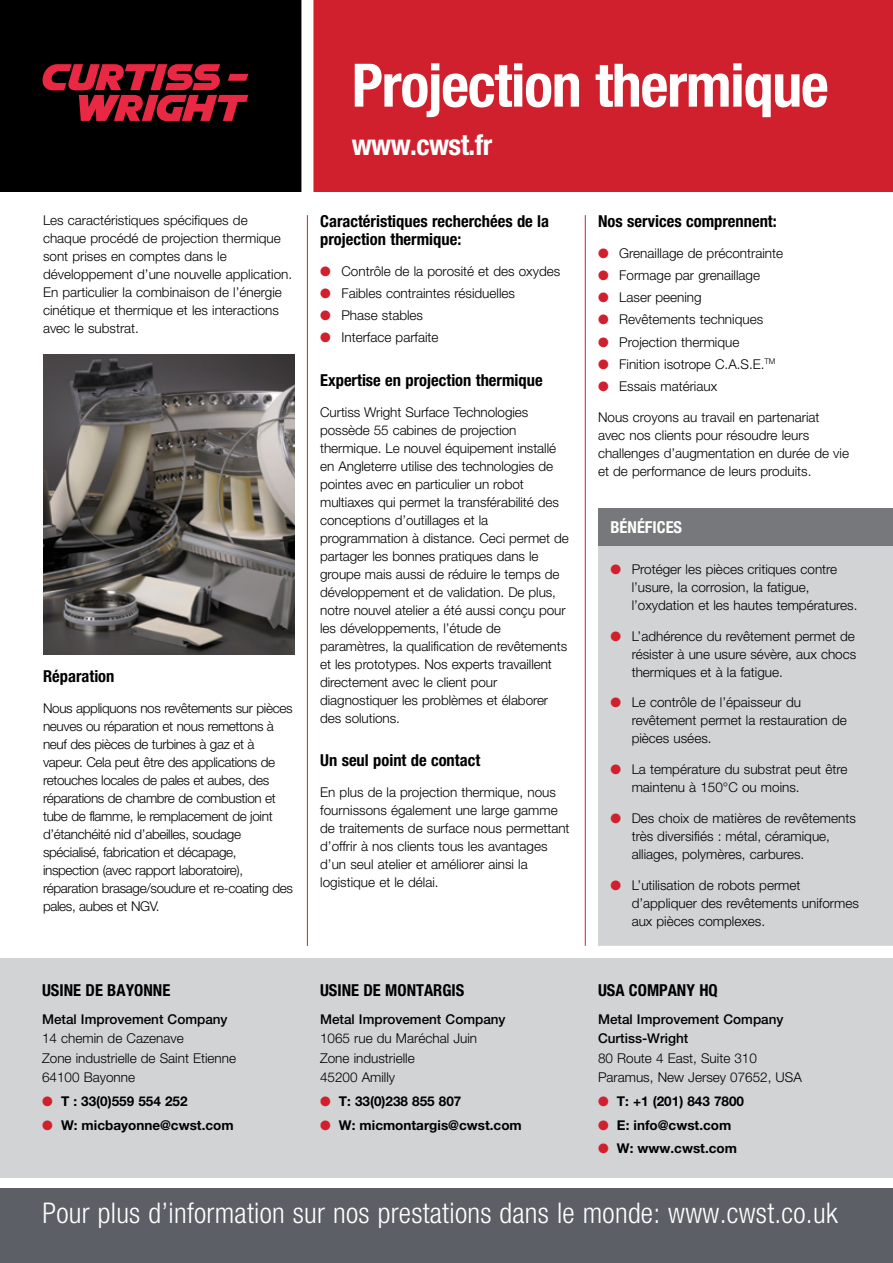
<style>
.page{position:relative;width:893px;height:1263px;background:#fff}
.page>*{position:absolute;margin:0;border:0;box-sizing:border-box;transform-origin:0 0}
.t1{font:700 condensed 60px "Helvetica Neue LT Std";letter-spacing:-.02em;color:#fff}
.t2{font:300 condensed 28.5px "Helvetica Neue LT Std";letter-spacing:.01em;color:#fff}
.t3{font:700 condensed 28.5px "Helvetica Neue LT Std";letter-spacing:-.02em;color:#fff}
.t4{font:700 condensed 16.5px/18px "Helvetica Neue LT Std";color:#000}
.t5{font:700 condensed 16.5px "Helvetica Neue LT Std";color:#fff}
.t6{font:300 13.5px/18px "Helvetica Neue LT Std";color:#000}
.t7{font:300 13.5px/18px "Helvetica Neue LT Std";letter-spacing:-.025em;color:#000}
.t8{font:700 13.5px "Helvetica Neue LT Std";color:#000}
.t9{font:500 13.5px/19.5px "Helvetica Neue LT Std";color:#000}
.s1{color:#d0202e}
</style>
<div class="page">
<hr style="left:307px;top:215px;width:1px;height:733px;background:#d0202e">
<div style="left:0;top:1188px;width:893px;height:75px;background:#5c5f65"></div>
<hr style="left:585px;top:215px;width:1px;height:733px;background:#d0202e">
<div style="left:313px;top:0;width:580px;height:191px;background:#d0202e"></div>
<div style="left:0;top:0;width:307px;height:191px;background:#000"></div>
<svg style="left:43px;top:64px;width:205px;height:57px"></svg>
<div style="left:301px;top:0;width:12px;height:200px;background:#fff"></div>
<div style="left:0;top:958px;width:893px;height:219px;background:#d1d3d4"></div>
<div style="left:598px;top:522px;width:295px;height:424px;background:#d1d3d4"></div>
<div style="left:598px;top:508px;width:295px;height:37px;background:#77787b"></div>
<div style="left:0;top:946px;width:893px;height:12px;background:#fff"></div>
<img style="left:43px;top:355px;width:252px;height:300px">
<p class="t6" style="left:43px;top:211px;width:251px">Les caractéristiques spécifiques de chaque procédé de projection thermique sont prises en comptes dans le développement d’une nouvelle application.<br>En particulier la combinaison de l’énergie cinétique et thermique et les interactions avec le substrat.</p>
<p class="t4" style="left:43px;top:667px;width:73px">Réparation</p>
<p class="t7" style="left:43px;top:699px;width:252px">Nous appliquons nos revêtements sur pièces neuves ou réparation et nous remettons à neuf des pièces de turbines à gaz et à vapeur. Cela peut être des applications de retouches locales de pales et aubes, des réparations de chambre de combustion et tube de flamme, le remplacement de joint d’étanchéité nid d’abeilles, soudage spécialisé, fabrication et décapage, inspection (avec rapport laboratoire), réparation brasage/soudure et re-coating des pales, aubes et NGV.</p>
<p class="t4" style="left:42px;top:980px;width:130px">USINE DE BAYONNE</p>
<p class="t9" style="left:42px;top:1009px;width:187px">Metal Improvement Company</p>
<p class="t6" style="left:42px;top:1028px;width:196px;line-height:19.5px">14 chemin de Cazenave<br>Zone industrielle de Saint Etienne<br>64100 Bayonne</p>
<p class="t8" style="left:42px;top:1092px;width:147px"><span class="s1">●</span> T : 33(0)559 554 252</p>
<p class="t8" style="left:42px;top:1116px;width:193px"><span class="s1">●</span> W: micbayonne@cwst.com</p>
<h1 class="t1" style="left:352px;top:49px;width:479px">Projection thermique</h1>
<h2 class="t3" style="left:352px;top:128px;width:142px">www.cwst.fr</h2>
<p class="t4" style="left:320px;top:212px;width:230px">Caractéristiques recherchées de la projection thermique:</p>
<p class="t6" style="left:320px;top:262px;width:242px"><span class="s1">●</span> Contrôle de la porosité et des oxydes</p>
<p class="t6" style="left:320px;top:284px;width:196px"><span class="s1">●</span> Faibles contraintes résiduelles</p>
<p class="t6" style="left:320px;top:306px;width:104px"><span class="s1">●</span> Phase stables</p>
<p class="t6" style="left:320px;top:328px;width:120px"><span class="s1">●</span> Interface parfaite</p>
<p class="t4" style="left:320px;top:371px;width:224px">Expertise en projection thermique</p>
<p class="t6" style="left:320px;top:403px;width:250px">Curtiss Wright Surface Technologies possède 55 cabines de projection thermique. Le nouvel équipement installé en Angleterre utilise des technologies de pointes avec en particulier un robot multiaxes qui permet la transférabilité des conceptions d’outillages et la programmation à distance. Ceci permet de partager les bonnes pratiques dans le groupe mais aussi de réduire le temps de développement et de validation. De plus, notre nouvel atelier a été aussi conçu pour les développements, l’étude de paramètres, la qualification de revêtements et les prototypes. Nos experts travaillent directement avec le client pour diagnostiquer les problèmes et élaborer des solutions.</p>
<p class="t4" style="left:320px;top:751px;width:162px">Un seul point de contact</p>
<p class="t6" style="left:320px;top:783px;width:251px">En plus de la projection thermique, nous fournissons également une large gamme de traitements de surface nous permettant d’offrir à nos clients tous les avantages d’un seul atelier et améliorer ainsi la logistique et le délai.</p>
<p class="t4" style="left:320px;top:980px;width:146px">USINE DE MONTARGIS</p>
<p class="t9" style="left:320px;top:1009px;width:187px">Metal Improvement Company</p>
<p class="t6" style="left:320px;top:1028px;width:159px;line-height:19.5px">1065 rue du Maréchal Juin<br>Zone industrielle<br>45200 Amilly</p>
<p class="t8" style="left:320px;top:1092px;width:143px"><span class="s1">●</span> T: 33(0)238 855 807</p>
<p class="t8" style="left:320px;top:1116px;width:203px"><span class="s1">●</span> W: micmontargis@cwst.com</p>
<p class="t4" style="left:598px;top:212px;width:180px">Nos services comprennent:</p>
<p class="t6" style="left:598px;top:244px;width:187px"><span class="s1">●</span> Grenaillage de précontrainte</p>
<p class="t6" style="left:598px;top:266px;width:164px"><span class="s1">●</span> Formage par grenaillage</p>
<p class="t6" style="left:598px;top:288px;width:105px"><span class="s1">●</span> Laser peening</p>
<p class="t6" style="left:598px;top:310px;width:167px"><span class="s1">●</span> Revêtements techniques</p>
<p class="t6" style="left:598px;top:333px;width:143px"><span class="s1">●</span> Projection thermique</p>
<p class="t6" style="left:598px;top:355px;width:179px"><span class="s1">●</span> Finition isotrope C.A.S.E.<sup>TM</sup></p>
<p class="t6" style="left:598px;top:377px;width:121px"><span class="s1">●</span> Essais matériaux</p>
<p class="t6" style="left:598px;top:408px;width:252px">Nous croyons au travail en partenariat avec nos clients pour résoudre leurs challenges d’augmentation en durée de vie et de performance de leurs produits.</p>
<p class="t5" style="left:610px;top:517px;width:73px">BÉNÉFICES</p>
<p class="t6" style="left:632px;top:560px;width:227px;text-indent:-21px"><span class="s1">●</span> Protéger les pièces critiques contre l’usure, la corrosion, la fatigue, l’oxydation et les hautes températures.</p>
<p class="t6" style="left:632px;top:626px;width:226px;text-align:justify;text-indent:-21px"><span class="s1">●</span> L’adhérence du revêtement permet de résister à une usure sévère, aux chocs thermiques et à la fatigue.</p>
<p class="t6" style="left:632px;top:693px;width:217px;text-indent:-21px"><span class="s1">●</span> Le contrôle de l’épaisseur du revêtement permet la restauration de pièces usées.</p>
<p class="t6" style="left:632px;top:760px;width:217px;text-indent:-21px"><span class="s1">●</span> La température du substrat peut être maintenu à 150°C ou moins.</p>
<p class="t6" style="left:632px;top:809px;width:226px;text-indent:-21px"><span class="s1">●</span> Des choix de matières de revêtements très diversifiés : métal, céramique, alliages, polymères, carbures.</p>
<p class="t6" style="left:632px;top:875px;width:229px;text-indent:-21px"><span class="s1">●</span> L’utilisation de robots permet d’appliquer des revêtements uniformes aux pièces complexes.</p>
<p class="t4" style="left:598px;top:980px;width:121px">USA COMPANY HQ</p>
<p class="t9" style="left:598px;top:1009px;width:187px">Metal Improvement Company<br>Curtiss-Wright</p>
<p class="t6" style="left:598px;top:1048px;width:205px;line-height:19.5px">80 Route 4 East, Suite 310<br>Paramus, New Jersey 07652, USA</p>
<p class="t8" style="left:598px;top:1092px;width:148px"><span class="s1">●</span> T: +1 (201) 843 7800</p>
<p class="t8" style="left:598px;top:1116px;width:135px"><span class="s1">●</span> E: info@cwst.com</p>
<p class="t8" style="left:598px;top:1140px;width:140px"><span class="s1">●</span> W: www.cwst.com</p>
<h2 class="t2" style="left:43px;top:1196px;width:797px">Pour plus d’information sur nos prestations dans le monde: www.cwst.co.uk</h2>
</div>
